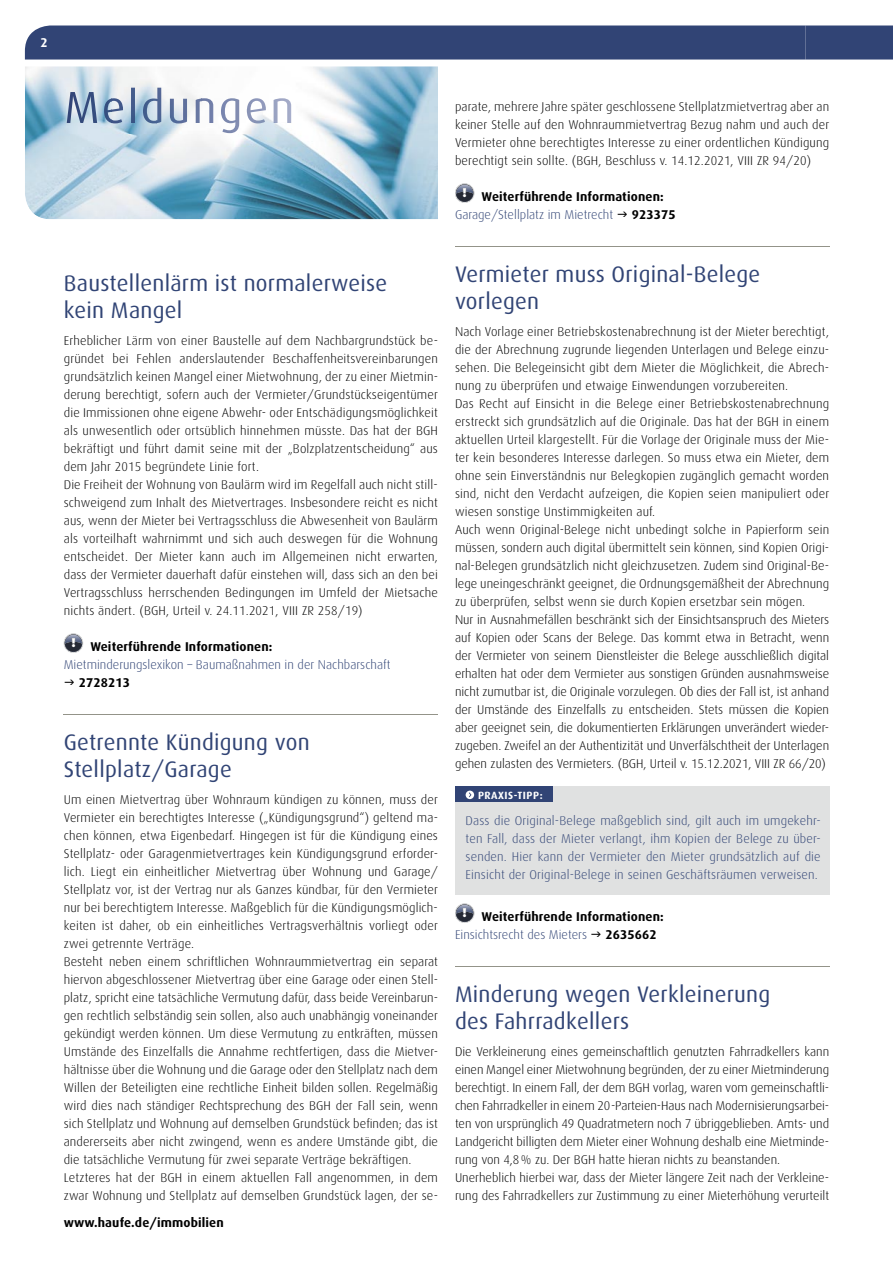
<style>
.page{position:relative;width:893px;height:1263px;background:#fff}
.page>*{position:absolute;margin:0;border:0;box-sizing:border-box;transform-origin:0 0}
.t1{font:22.5px/27px "Dax";letter-spacing:.01em;color:#314475}
.t2{font:300 12.75px/18px "Dax";letter-spacing:.005em;color:#000}
.t3{font:300 12.75px/18px "Dax";color:#314475}
.t4{font:700 12.75px/18px "Dax";letter-spacing:.01em;color:#000}
.t5{font:700 12.75px "Dax";color:#fff}
.t6{font:700 10.5px "Dax";letter-spacing:.05em;color:#fff}
.s1{font-weight:700;color:#000}
.s2{font-weight:300;color:#314475}
</style>
<div class="page">
<img style="left:25px;top:66px;width:413px;height:153px">
<hr style="left:64px;top:714px;width:374px;height:1px;background:#939389">
<svg style="left:64px;top:635px;width:19px;height:16px"></svg>
<div style="left:64px;top:634px;width:19px;height:18px;border:1px solid #252934;border-radius:50%"></div>
<div style="left:64px;top:633px;width:19px;height:20px;border:1px solid #e0e1e1;border-radius:50%"></div>
<hr style="left:455px;top:246px;width:374px;height:1px;background:#939389">
<hr style="left:455px;top:966px;width:374px;height:1px;background:#939389">
<svg style="left:455px;top:185px;width:19px;height:16px"></svg>
<div style="left:455px;top:184px;width:19px;height:18px;border:1px solid #252934;border-radius:50%"></div>
<div style="left:455px;top:183px;width:19px;height:20px;border:1px solid #e0e1e1;border-radius:50%"></div>
<svg style="left:455px;top:905px;width:19px;height:17px"></svg>
<div style="left:455px;top:904px;width:19px;height:18px;border:1px solid #252934;border-radius:50%"></div>
<div style="left:455px;top:903px;width:19px;height:20px;border:1px solid #e0e1e1;border-radius:50%"></div>
<div style="left:25px;top:26px;width:868px;height:34px;background:#314475"></div>
<img style="left:67px;top:88px;width:224px;height:45px">
<div style="left:455px;top:786px;width:374px;height:108px;background:#e0e1e1"></div>
<div style="left:455px;top:786px;width:98px;height:16px;background:#314475"></div>
<svg style="left:466px;top:791px;width:8px;height:8px"></svg>
<p class="t5" style="left:40px;top:35px;width:9px">2</p>
<h1 class="t1" style="left:64px;top:270px;width:325px">Baustellenlärm ist normalerweise kein Mangel</h1>
<p class="t2" style="left:64px;top:332px;width:376px">Erheblicher Lärm von einer Baustelle auf dem Nachbargrundstück be&shy;gründet bei Fehlen anderslautender Beschaffenheitsvereinbarungen grundsätzlich keinen Mangel einer Mietwohnung, der zu einer Mietmin&shy;derung berechtigt, sofern auch der Vermieter/Grundstückseigentümer die Immissionen ohne eigene Abwehr- oder Entschädigungsmöglichkeit als unwesentlich oder ortsüblich hinnehmen müsste. Das hat der BGH bekräftigt und führt damit seine mit der „Bolzplatzentscheidung“ aus dem Jahr 2015 begründete Linie fort.<br>Die Freiheit der Wohnung von Baulärm wird im Regelfall auch nicht still&shy;schweigend zum Inhalt des Mietvertrages. Insbesondere reicht es nicht aus, wenn der Mieter bei Vertragsschluss die Abwesenheit von Baulärm als vorteilhaft wahrnimmt und sich auch deswegen für die Wohnung entscheidet. Der Mieter kann auch im Allgemeinen nicht erwarten, dass der Vermieter dauerhaft dafür einstehen will, dass sich an den bei Vertragsschluss herrschenden Bedingungen im Umfeld der Mietsache nichts ändert. (BGH, Urteil v. 24.11.2021, VIII ZR 258/19)</p>
<p class="t3" style="left:64px;top:638px;width:328px;text-indent:7px"><sup>!</sup> <span class="s1">Weiterführende Informationen:<br></span>Mietminderungslexikon – Baumaßnahmen in der Nachbarschaft</p>
<p class="t4" style="left:79px;top:674px;width:53px">2728213</p>
<h1 class="t1" style="left:64px;top:729px;width:247px">Getrennte Kündigung von<br>Stellplatz/Garage</h1>
<p class="t2" style="left:64px;top:791px;width:376px">Um einen Mietvertrag über Wohnraum kündigen zu können, muss der Vermieter ein berechtigtes Interesse („Kündigungsgrund“) geltend ma&shy;chen können, etwa Eigenbedarf. Hingegen ist für die Kündigung eines Stellplatz- oder Garagenmietvertrages kein Kündigungsgrund erforder&shy;lich. Liegt ein einheitlicher Mietvertrag über Wohnung und Garage/ Stellplatz vor, ist der Vertrag nur als Ganzes kündbar, für den Vermieter nur bei berechtigtem Interesse. Maßgeblich für die Kündigungsmöglich&shy;keiten ist daher, ob ein einheitliches Vertragsverhältnis vorliegt oder zwei getrennte Verträge.<br>Besteht neben einem schriftlichen Wohnraummietvertrag ein separat hiervon abgeschlossener Mietvertrag über eine Garage oder einen Stell&shy;platz, spricht eine tatsächliche Vermutung dafür, dass beide Vereinbarun&shy;gen rechtlich selbständig sein sollen, also auch unabhängig voneinander gekündigt werden können. Um diese Vermutung zu entkräften, müssen Umstände des Einzelfalls die Annahme rechtfertigen, dass die Mietver&shy;hältnisse über die Wohnung und die Garage oder den Stellplatz nach dem Willen der Beteiligten eine rechtliche Einheit bilden sollen. Regelmäßig wird dies nach ständiger Rechtsprechung des BGH der Fall sein, wenn sich Stellplatz und Wohnung auf demselben Grundstück befinden; das ist andererseits aber nicht zwingend, wenn es andere Umstände gibt, die die tatsächliche Vermutung für zwei separate Verträge bekräftigen.<br>Letzteres hat der BGH in einem aktuellen Fall angenommen, in dem zwar Wohnung und Stellplatz auf demselben Grundstück lagen, der se-</p>
<p class="t4" style="left:64px;top:1214px;width:162px">www.haufe.de/immobilien</p>
<p class="t2" style="left:455px;top:98px;width:376px;text-align:justify">parate, mehrere Jahre später geschlossene Stellplatzmietvertrag aber an keiner Stelle auf den Wohnraummietvertrag Bezug nahm und auch der Vermieter ohne berechtigtes Interesse zu einer ordentlichen Kündigung berechtigt sein sollte. (BGH, Beschluss v. 14.12.2021, VIII ZR 94/20)</p>
<p class="t4" style="left:455px;top:188px;width:210px;text-indent:7px"><sup>!</sup> Weiterführende Informationen:<br><span class="s2">Garage/Stellplatz im Mietrecht</span></p>
<p class="t4" style="left:632px;top:206px;width:45px">923375</p>
<h1 class="t1" style="left:455px;top:261px;width:307px">Vermieter muss Original-Belege vorlegen</h1>
<p class="t2" style="left:455px;top:323px;width:376px">Nach Vorlage einer Betriebskostenabrechnung ist der Mieter berechtigt, die der Abrechnung zugrunde liegenden Unterlagen und Belege einzu&shy;sehen. Die Belegeinsicht gibt dem Mieter die Möglichkeit, die Abrech&shy;nung zu überprüfen und etwaige Einwendungen vorzubereiten.<br>Das Recht auf Einsicht in die Belege einer Betriebskostenabrechnung erstreckt sich grundsätzlich auf die Originale. Das hat der BGH in einem aktuellen Urteil klargestellt. Für die Vorlage der Originale muss der Mie&shy;ter kein besonderes Interesse darlegen. So muss etwa ein Mieter, dem ohne sein Einverständnis nur Belegkopien zugänglich gemacht worden sind, nicht den Verdacht aufzeigen, die Kopien seien manipuliert oder wiesen sonstige Unstimmigkeiten auf.<br>Auch wenn Original-Belege nicht unbedingt solche in Papierform sein müssen, sondern auch digital übermittelt sein können, sind Kopien Origi&shy;nal-Belegen grundsätzlich nicht gleichzusetzen. Zudem sind Original-Be&shy;lege uneingeschränkt geeignet, die Ordnungsgemäßheit der Abrechnung zu überprüfen, selbst wenn sie durch Kopien ersetzbar sein mögen.<br>Nur in Ausnahmefällen beschränkt sich der Einsichtsanspruch des Mieters auf Kopien oder Scans der Belege. Das kommt etwa in Betracht, wenn der Vermieter von seinem Dienstleister die Belege ausschließlich digital erhalten hat oder dem Vermieter aus sonstigen Gründen ausnahmsweise nicht zumutbar ist, die Originale vorzulegen. Ob dies der Fall ist, ist anhand der Umstände des Einzelfalls zu entscheiden. Stets müssen die Kopien aber geeignet sein, die dokumentierten Erklärungen unverändert wieder&shy;zugeben. Zweifel an der Authentizität und Unverfälschtheit der Unterlagen gehen zulasten des Vermieters. (BGH, Urteil v. 15.12.2021, VIII ZR 66/20)</p>
<p class="t6" style="left:478px;top:789px;width:66px">PRAXIS-TIPP:</p>
<p class="t3" style="left:466px;top:811px;width:357px;text-align:justify">Dass die Original-Belege maßgeblich sind, gilt auch im umgekehr&shy;ten Fall, dass der Mieter verlangt, ihm Kopien der Belege zu über&shy;senden. Hier kann der Vermieter den Mieter grundsätzlich auf die Einsicht der Original-Belege in seinen Geschäftsräumen verweisen.</p>
<p class="t4" style="left:455px;top:908px;width:210px;text-indent:7px"><sup>!</sup> Weiterführende Informationen:<br><span class="s2">Einsichtsrecht des Mieters</span></p>
<p class="t4" style="left:606px;top:926px;width:53px">2635662</p>
<h1 class="t1" style="left:455px;top:981px;width:317px">Minderung wegen Verkleinerung des Fahrradkellers</h1>
<p class="t2" style="left:455px;top:1043px;width:376px">Die Verkleinerung eines gemeinschaftlich genutzten Fahrradkellers kann einen Mangel einer Mietwohnung begründen, der zu einer Mietminderung berechtigt. In einem Fall, der dem BGH vorlag, waren vom gemeinschaftli&shy;chen Fahrradkeller in einem 20-Parteien-Haus nach Modernisierungsarbei&shy;ten von ursprünglich 49 Quadratmetern noch 7 übriggeblieben. Amts- und Landgericht billigten dem Mieter einer Wohnung deshalb eine Mietminde&shy;rung von 4,8 % zu. Der BGH hatte hieran nichts zu beanstanden.<br>Unerheblich hierbei war, dass der Mieter längere Zeit nach der Verkleine&shy;rung des Fahrradkellers zur Zustimmung zu einer Mieterhöhung verurteilt</p>
</div>
